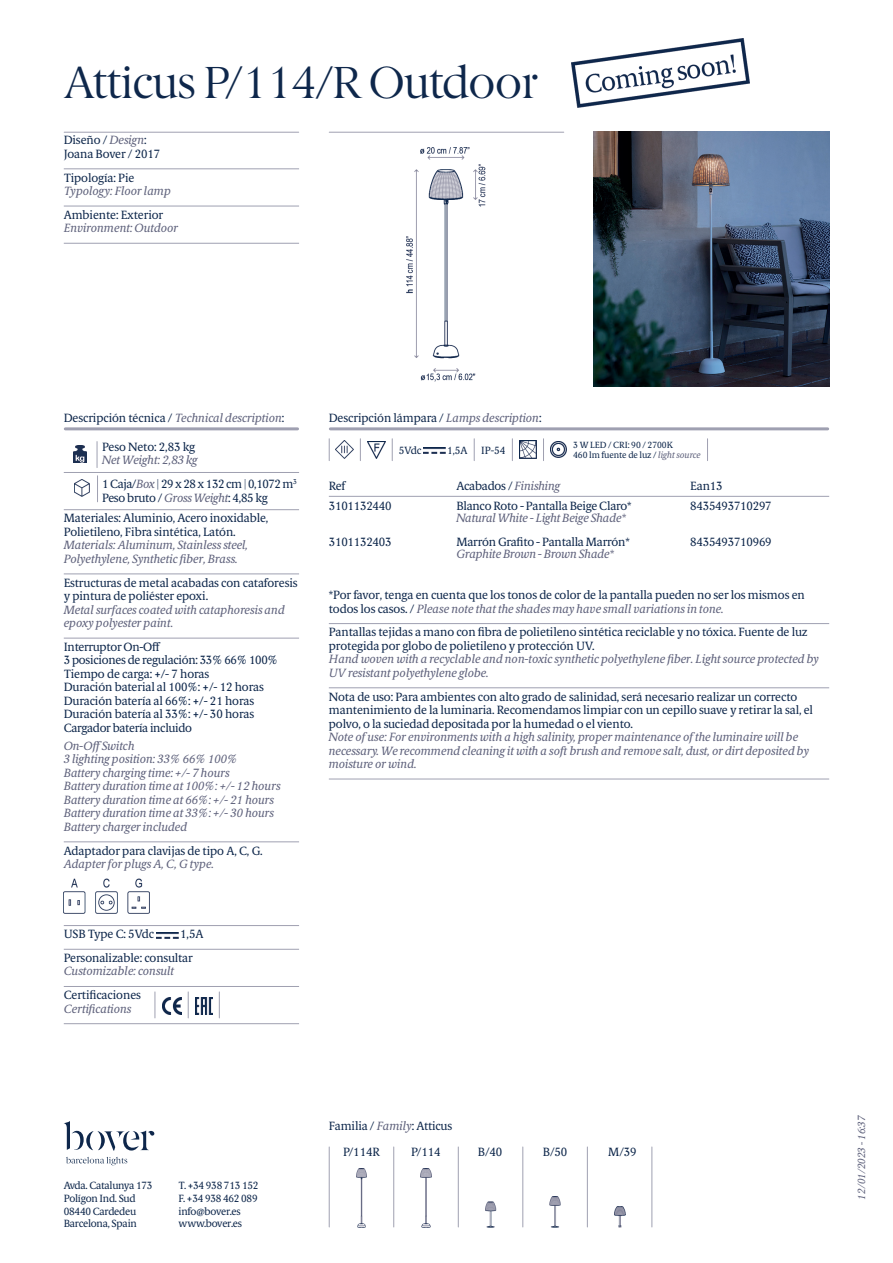
<style>
.page{position:relative;width:893px;height:1263px;background:#fff}
.page>*{position:absolute;margin:0;border:0;box-sizing:border-box;transform-origin:0 0}
.t1{font:45px "Berlingske Serif";letter-spacing:-.025em;color:#0e274b}
.t2{font:12px/13.5px "Berlingske Serif Tx";letter-spacing:-.01em;color:#0e274b}
.t3{font:italic 12px/13.5px "Berlingske Serif Tx";letter-spacing:-.01em;color:#5f627c}
.t4{font:12px/23.7px "Berlingske Serif Tx";letter-spacing:-.035em;color:#0e274b}
.t5{font:10.5px/12.8px "Berlingske Serif Tx";letter-spacing:-.025em;color:#0e274b}
.t6{font:italic 10.5px "Berlingske Serif Tx";letter-spacing:-.01em;color:#5f627c}
.t7{font:9px/10.8px "Berlingske Serif Tx";letter-spacing:-.01em;color:#0e274b}
.s1{font-style:italic;color:#5f627c}
</style>
<div class="page">
<hr style="left:64px;top:168px;width:235px;height:1px;background:#9fa0b1">
<hr style="left:64px;top:206px;width:235px;height:1px;background:#9fa0b1">
<hr style="left:64px;top:243px;width:235px;height:1px;background:#9fa0b1">
<hr style="left:64px;top:132px;width:235px;height:1px;background:#9fa0b1">
<hr style="left:64px;top:472px;width:235px;height:1px;background:#9fa0b1">
<hr style="left:64px;top:509px;width:235px;height:1px;background:#9fa0b1">
<hr style="left:64px;top:573px;width:235px;height:1px;background:#9fa0b1">
<hr style="left:64px;top:638px;width:235px;height:1px;background:#9fa0b1">
<hr style="left:64px;top:841px;width:235px;height:1px;background:#9fa0b1">
<hr style="left:64px;top:925px;width:235px;height:1px;background:#9fa0b1">
<hr style="left:64px;top:949px;width:235px;height:1px;background:#9fa0b1">
<hr style="left:64px;top:986px;width:235px;height:1px;background:#9fa0b1">
<hr style="left:64px;top:1023px;width:235px;height:1px;background:#9fa0b1">
<img style="left:74px;top:446px;width:13px;height:17px">
<svg style="left:97px;top:442px;width:1px;height:26px"></svg>
<img style="left:74px;top:480px;width:15px;height:17px">
<svg style="left:97px;top:476px;width:1px;height:26px"></svg>
<img style="left:64px;top:878px;width:85px;height:36px">
<img style="left:156px;top:932px;width:22px;height:6px">
<svg style="left:155px;top:992px;width:1px;height:26px"></svg>
<img style="left:162px;top:997px;width:19px;height:17px">
<svg style="left:188px;top:992px;width:1px;height:26px"></svg>
<img style="left:195px;top:997px;width:17px;height:17px">
<svg style="left:219px;top:992px;width:1px;height:26px"></svg>
<hr style="left:65px;top:427px;width:233px;height:3px;background:#9fa0b1">
<hr style="left:330px;top:427px;width:498px;height:3px;background:#9fa0b1">
<img style="left:519px;top:441px;width:18px;height:17px">
<svg style="left:512px;top:439px;width:1px;height:22px"></svg>
<svg style="left:474px;top:439px;width:1px;height:22px"></svg>
<svg style="left:392px;top:439px;width:1px;height:22px"></svg>
<svg style="left:329px;top:439px;width:1px;height:22px"></svg>
<svg style="left:360px;top:439px;width:1px;height:22px"></svg>
<img style="left:367px;top:441px;width:18px;height:17px">
<img style="left:336px;top:441px;width:18px;height:17px">
<svg style="left:543px;top:439px;width:1px;height:22px"></svg>
<svg style="left:707px;top:439px;width:1px;height:22px"></svg>
<img style="left:550px;top:441px;width:17px;height:17px">
<img style="left:485px;top:1201px;width:11px;height:26px">
<img style="left:421px;top:1168px;width:10px;height:59px">
<img style="left:549px;top:1196px;width:12px;height:31px">
<img style="left:614px;top:1206px;width:11px;height:21px">
<img style="left:356px;top:1168px;width:11px;height:59px">
<hr style="left:329px;top:1147px;width:1px;height:80px;background:#9fa0b1">
<hr style="left:393px;top:1147px;width:1px;height:80px;background:#9fa0b1">
<hr style="left:458px;top:1147px;width:1px;height:80px;background:#9fa0b1">
<hr style="left:522px;top:1147px;width:1px;height:80px;background:#9fa0b1">
<hr style="left:587px;top:1147px;width:1px;height:80px;background:#9fa0b1">
<hr style="left:651px;top:1147px;width:1px;height:80px;background:#9fa0b1">
<hr style="left:329px;top:623px;width:500px;height:1px;background:#9fa0b1">
<hr style="left:329px;top:687px;width:500px;height:1px;background:#9fa0b1">
<hr style="left:329px;top:779px;width:500px;height:1px;background:#9fa0b1">
<img style="left:424px;top:448px;width:21px;height:6px">
<hr style="left:329px;top:132px;width:235px;height:1px;background:#9fa0b1">
<img style="left:406px;top:147px;width:80px;height:235px">
<img style="left:572px;top:38px;width:178px;height:69px">
<img style="left:594px;top:132px;width:235px;height:255px">
<svg style="left:66px;top:1157px;width:61px;height:8px"></svg>
<svg style="left:64px;top:1121px;width:90px;height:29px"></svg>
<hr style="left:329px;top:496px;width:500px;height:1px;background:#9fa0b1">
<h1 class="t1" style="left:64px;top:53px;width:476px">Atticus P/114/R Outdoor</h1>
<p class="t2" style="left:64px;top:133px;width:98px">Diseño / <span class="s1">Design</span>:<br>Joana Bover / 2017</p>
<p class="t2" style="left:64px;top:171px;width:72px">Tipología: Pie</p>
<p class="t3" style="left:64px;top:184px;width:109px">Typology: Floor lamp</p>
<p class="t2" style="left:64px;top:208px;width:101px">Ambiente: Exterior</p>
<p class="t3" style="left:64px;top:221px;width:116px">Environment: Outdoor</p>
<p class="t2" style="left:64px;top:411px;width:222px">Descripción técnica / <span class="s1">Technical description</span>:</p>
<p class="t2" style="left:329px;top:411px;width:214px">Descripción lámpara / <span class="s1">Lamps description</span>:</p>
<p class="t5" style="left:481px;top:444px;width:26px">IP-54</p>
<p class="t7" style="left:573px;top:439px;width:129px">3 W LED / CRI: 90 / 2700K<br>460 lm fuente de luz / <span class="s1">light source</span></p>
<p class="t2" style="left:102px;top:440px;width:94px">Peso Neto: 2,83 kg</p>
<p class="t4" style="left:102px;top:448px;width:196px"><span class="s1">Net Weight: 2,83 kg<br></span>1 Caja/<span class="s1">Box</span> | 29 x 28 x 132 cm | 0,1072 m<sup>3</sup></p>
<p class="t2" style="left:64px;top:487px;width:206px;line-height:20.7px;text-align:right">Peso bruto / <span class="s1">Gross Weight</span>: 4,85 kg<br>Materiales: Aluminio, Acero inoxidable,</p>
<p class="t2" style="left:64px;top:525px;width:174px">Polietileno, Fibra sintética, Latón.</p>
<p class="t3" style="left:64px;top:538px;width:186px">Materials: Aluminum, Stainless steel,<br>Polyethylene, Synthetic fiber, Brass.</p>
<p class="t2" style="left:64px;top:576px;width:235px">Estructuras de metal acabadas con cataforesis y pintura de poliéster epoxi.</p>
<p class="t3" style="left:64px;top:603px;width:223px">Metal surfaces coated with cataphoresis and epoxy polyester paint.</p>
<p class="t2" style="left:64px;top:640px;width:216px">Interruptor On-Off<br>3 posiciones de regulación: 33% 66% 100%<br>Tiempo de carga: +/- 7 horas<br>Duración baterial al 100%: +/- 12 horas<br>Duración batería al 66%: +/- 21 horas<br>Duración batería al 33%: +/- 30 horas<br>Cargador batería incluido</p>
<p class="t3" style="left:64px;top:739px;width:218px">On-Off Switch<br>3 lighting position: 33% 66% 100%<br>Battery charging time: +/- 7 hours<br>Battery duration time at 100%: +/- 12 hours Battery duration time at 66%: +/- 21 hours Battery duration time at 33%: +/- 30 hours Battery charger included</p>
<p class="t2" style="left:64px;top:843px;width:201px">Adaptador para clavijas de tipo A, C, G.</p>
<p class="t3" style="left:64px;top:857px;width:152px">Adapter for plugs A, C, G type.</p>
<p class="t5" style="left:399px;top:444px;width:24px">5Vdc</p>
<p class="t5" style="left:447px;top:444px;width:22px">1,5A</p>
<p class="t2" style="left:329px;top:479px;width:18px">Ref</p>
<p class="t2" style="left:456px;top:479px;width:105px">Acabados / <span class="s1">Finishing</span></p>
<p class="t2" style="left:690px;top:479px;width:34px">Ean13</p>
<p class="t2" style="left:329px;top:499px;width:64px">3101132440</p>
<p class="t2" style="left:456px;top:499px;width:177px">Blanco Roto - Pantalla Beige Claro*</p>
<p class="t2" style="left:690px;top:499px;width:83px">8435493710297</p>
<p class="t3" style="left:456px;top:511px;width:171px">Natural White - Light Beige Shade*</p>
<p class="t2" style="left:329px;top:535px;width:64px">3101132403</p>
<p class="t2" style="left:456px;top:535px;width:175px">Marrón Grafito - Pantalla Marrón*</p>
<p class="t2" style="left:690px;top:535px;width:83px">8435493710969</p>
<p class="t3" style="left:456px;top:547px;width:159px">Graphite Brown - Brown Shade*</p>
<p class="t2" style="left:329px;top:588px;width:477px">*Por favor, tenga en cuenta que los tonos de color de la pantalla pueden no ser los mismos en todos los casos. / <span class="s1">Please note that the shades may have small variations in tone.</span></p>
<p class="t2" style="left:329px;top:625px;width:480px">Pantallas tejidas a mano con fibra de polietileno sintética reciclable y no tóxica. Fuente de luz protegida por globo de polietileno y protección UV.</p>
<p class="t3" style="left:329px;top:652px;width:492px">Hand woven with a recyclable and non-toxic synthetic polyethylene fiber. Light source protected by<br>UV resistant polyethylene globe.</p>
<p class="t2" style="left:329px;top:689px;width:486px">Nota de uso: Para ambientes con alto grado de salinidad, será necesario realizar un correcto mantenimiento de la luminaria. Recomendamos limpiar con un cepillo suave y retirar la sal, el polvo, o la suciedad depositada por la humedad o el viento.</p>
<p class="t3" style="left:329px;top:730px;width:482px">Note of use: For environments with a high salinity, proper maintenance of the luminaire will be necessary. We recommend cleaning it with a soft brush and remove salt, dust, or dirt deposited by moisture or wind.</p>
<p class="t2" style="left:64px;top:927px;width:92px">USB Type C: 5Vdc</p>
<p class="t2" style="left:64px;top:922px;width:141px;line-height:23.7px;text-indent:116px">1,5A<br>Personalizable: consultar</p>
<p class="t3" style="left:64px;top:964px;width:112px">Customizable: consult</p>
<p class="t2" style="left:64px;top:988px;width:79px">Certificaciones</p>
<p class="t3" style="left:64px;top:1002px;width:69px">Certifications</p>
<p class="t5" style="left:64px;top:1179px;width:90px">Avda. Catalunya 173<br>Polígon Ind. Sud<br>08440 Cardedeu<br>Barcelona, Spain</p>
<p class="t5" style="left:179px;top:1179px;width:81px">T. +34 938 713 152<br>F. +34 938 462 089 info@bover.es www.bover.es</p>
<p class="t2" style="left:343px;top:1113px;width:111px;line-height:25.5px;text-indent:-14px">Familia / <span class="s1">Family</span>: Atticus<br>P/114R</p>
<p class="t2" style="left:411px;top:1145px;width:31px">P/114</p>
<p class="t2" style="left:478px;top:1145px;width:26px">B/40</p>
<p class="t2" style="left:543px;top:1145px;width:26px">B/50</p>
<p class="t2" style="left:608px;top:1145px;width:30px">M/39</p>
<p class="t6" style="left:854px;top:1199px;width:86px;rotate:-90deg">12/01/2023 - 16:37</p>
</div>
